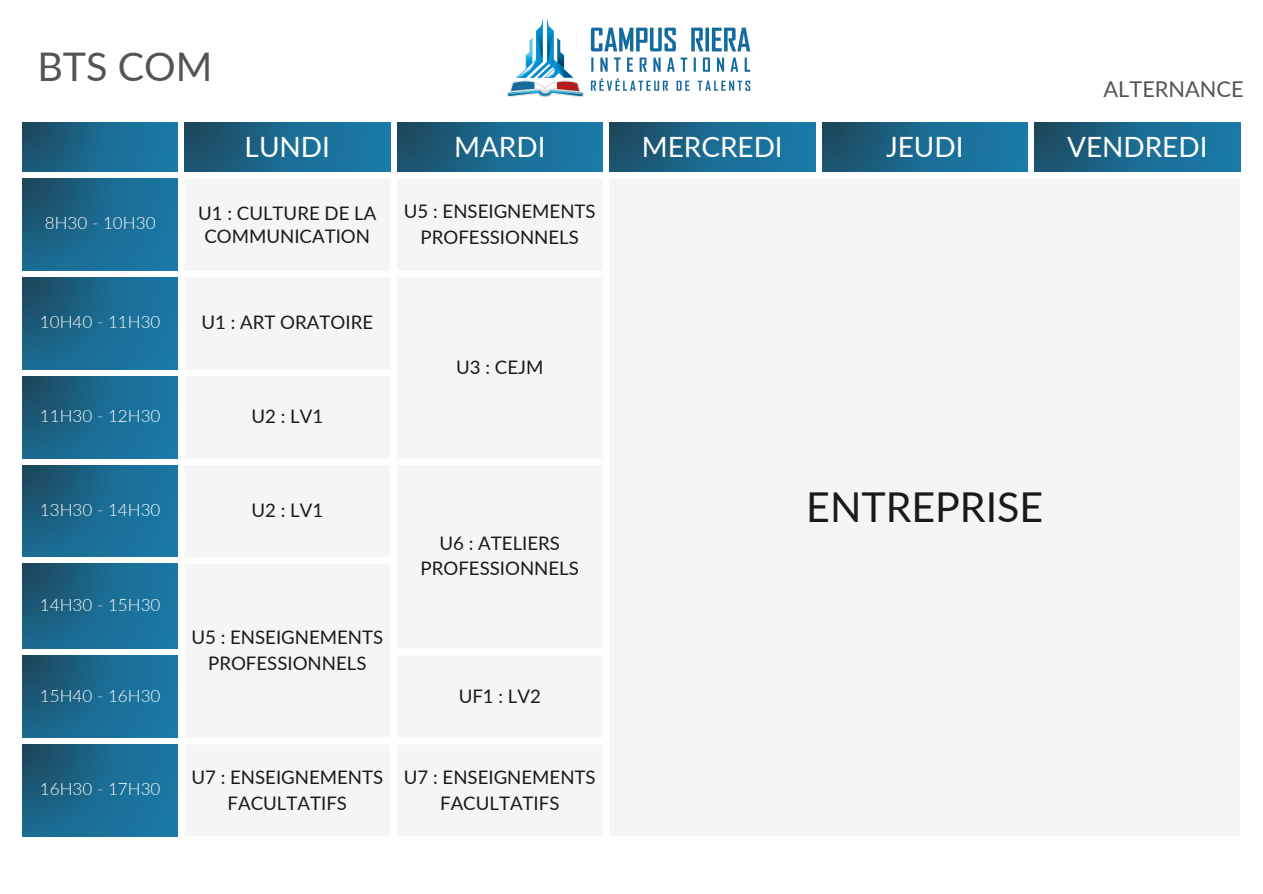
<style>
.page{position:relative;width:1263px;height:894px;background:#fff}
.page>*{position:absolute;margin:0;border:0;box-sizing:border-box;transform-origin:0 0}
.t1{font:41.1px "Lato";color:#000}
.t2{font:39.45px "Lato";color:#545454}
.t3{font:27.9px "Lato";color:#fff}
.t4{font:21.75px "Lato";color:#545454}
.t5{font:18.6px/25.8px "Lato";color:#000;text-align:center}
.t6{font:300 17.1px "Lato";color:#fff}
</style>
<div class="page">
<div style="left:23px;top:122px;width:155px;height:50px;background:linear-gradient(to right,#1c516b,#1a7faf)"></div>
<div style="left:185px;top:122px;width:205px;height:50px;background:linear-gradient(to right,#1c4f68,#1a80b1)"></div>
<div style="left:397px;top:122px;width:206px;height:50px;background:linear-gradient(to right,#1c4f67,#1a80b0)"></div>
<div style="left:610px;top:122px;width:205px;height:50px;background:linear-gradient(to right,#1c4f68,#1a80b1)"></div>
<div style="left:822px;top:122px;width:205px;height:50px;background:linear-gradient(to right,#1c4f67,#1a80b1)"></div>
<div style="left:1034px;top:122px;width:206px;height:50px;background:linear-gradient(to right,#1c4f67,#1a80b0)"></div>
<svg style="left:23px;top:179px;width:155px;height:91px;background:#1a698f"></svg>
<svg style="left:23px;top:277px;width:155px;height:92px;background:#1a698f"></svg>
<svg style="left:23px;top:376px;width:155px;height:82px;background:#1a698e"></svg>
<svg style="left:23px;top:465px;width:155px;height:91px;background:#1a698f"></svg>
<svg style="left:23px;top:563px;width:155px;height:85px;background:#1a698e"></svg>
<svg style="left:23px;top:655px;width:155px;height:82px;background:#1a698e"></svg>
<svg style="left:23px;top:744px;width:155px;height:91px;background:#1a698f"></svg>
<img style="left:508px;top:19px;width:243px;height:77px">
<p class="t2" style="left:37px;top:42px;width:176px">BTS COM</p>
<p class="t4" style="left:1103px;top:75px;width:142px">ALTERNANCE</p>
<h3 class="t3" style="left:245px;top:129px;width:87px">LUNDI</h3>
<h3 class="t3" style="left:454px;top:129px;width:93px">MARDI</h3>
<h3 class="t3" style="left:642px;top:129px;width:143px">MERCREDI</h3>
<h3 class="t3" style="left:886px;top:129px;width:79px">JEUDI</h3>
<h3 class="t3" style="left:1067px;top:129px;width:142px">VENDREDI</h3>
<p class="t6" style="left:45px;top:212px;width:112px">8H30 - 10H30</p>
<p class="t5" style="left:198px;top:202px;width:180px;line-height:22.5px">U1 : CULTURE DE LA<br>COMMUNICATION</p>
<p class="t5" style="left:404px;top:198px;width:193px">U5 : ENSEIGNEMENTS<br>PROFESSIONNELS</p>
<p class="t6" style="left:40px;top:311px;width:122px">10H40 - 11H30</p>
<p class="t5" style="left:202px;top:309px;width:173px">U1 : ART ORATOIRE</p>
<p class="t6" style="left:40px;top:405px;width:122px">11H30 - 12H30</p>
<p class="t5" style="left:251px;top:403px;width:73px">U2 : LV1</p>
<p class="t6" style="left:40px;top:498px;width:122px">13H30 - 14H30</p>
<p class="t5" style="left:251px;top:496px;width:73px">U2 : LV1</p>
<p class="t6" style="left:40px;top:594px;width:122px">14H30 - 15H30</p>
<p class="t5" style="left:191px;top:623px;width:193px">U5 : ENSEIGNEMENTS<br>PROFESSIONNELS</p>
<p class="t5" style="left:456px;top:354px;width:89px">U3 : CEJM</p>
<p class="t5" style="left:421px;top:529px;width:160px">U6 : ATELIERS<br>PROFESSIONNELS</p>
<p class="t6" style="left:40px;top:684px;width:122px">15H40 - 16H30</p>
<p class="t5" style="left:459px;top:682px;width:84px">UF1 : LV2</p>
<p class="t6" style="left:40px;top:778px;width:122px">16H30 - 17H30</p>
<p class="t5" style="left:191px;top:763px;width:193px">U7 : ENSEIGNEMENTS<br>FACULTATIFS</p>
<p class="t5" style="left:404px;top:763px;width:193px">U7 : ENSEIGNEMENTS<br>FACULTATIFS</p>
<h1 class="t1" style="left:806px;top:481px;width:239px">ENTREPRISE</h1>
</div>
